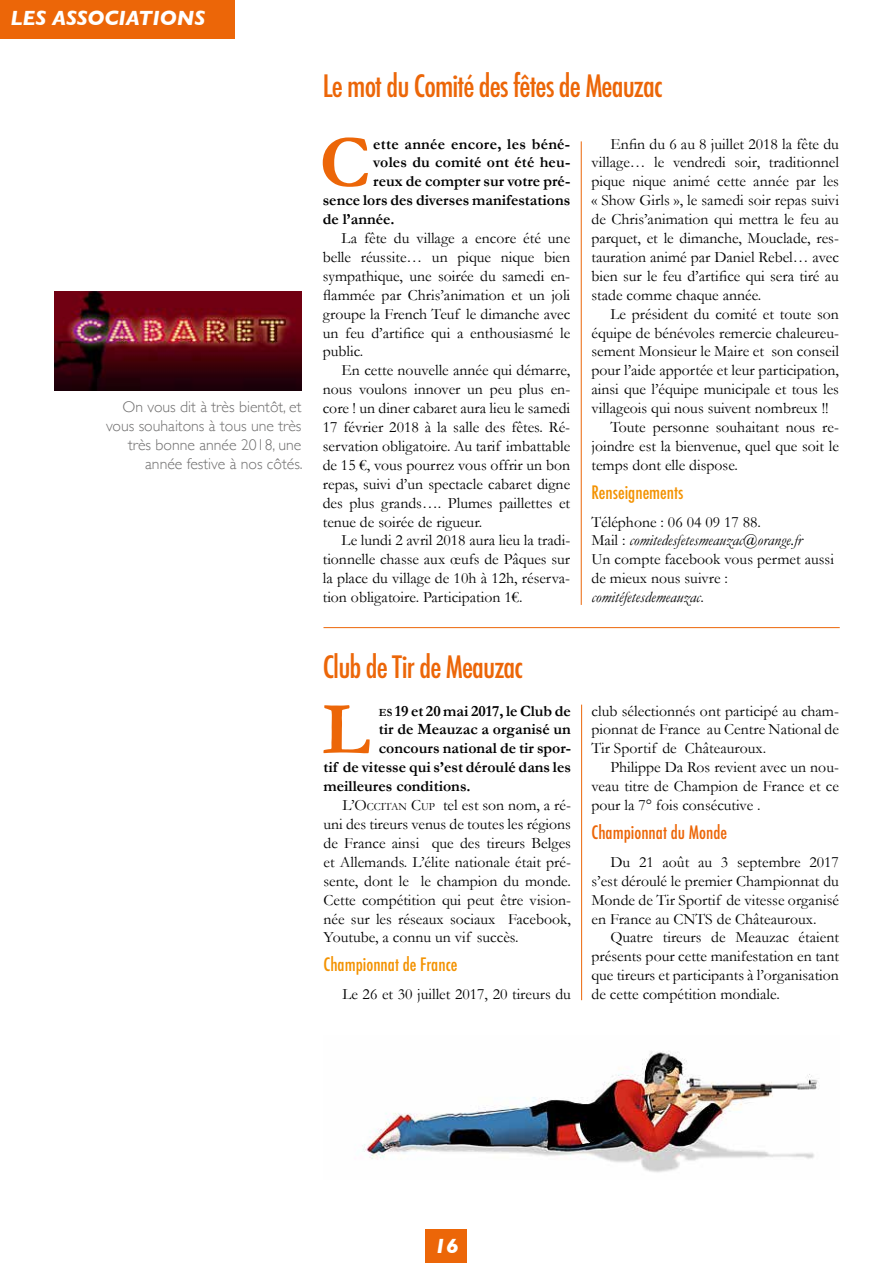
<style>
.page{position:relative;width:893px;height:1263px;background:#fff}
.page>*{position:absolute;margin:0;border:0;box-sizing:border-box;transform-origin:0 0}
.t1{font:700 75.15px "Garamond";color:#ec6608}
.t2{font:500 condensed 30px "Futura";letter-spacing:-.03em;color:#ec6608}
.t3{font:italic 700 21px "Gill Sans";color:#fff}
.t4{font:500 condensed 18px "Futura";color:#f39200}
.t5{font:500 condensed 18px "Futura";color:#ec6608}
.t6{font:15.75px/18.9px "Garamond";color:#000;text-align:justify}
.t7{font:700 15.75px "Garamond";color:#000}
.t8{font:300 15.75px/18.9px "Gill Sans";color:#706f6f;text-align:right}
.s1{font-size:10.95px}
.s2{font-style:italic}
</style>
<div class="page">
<div style="left:0;top:0;width:235px;height:38px;background:#ec6608"></div>
<div style="left:426px;top:1229px;width:41px;height:34px;background:#ec6608"></div>
<hr style="left:581px;top:141px;width:1px;height:464px;background:#ec6608">
<img style="left:54px;top:292px;width:247px;height:98px">
<hr style="left:323px;top:627px;width:517px;height:1px;background:#ec6608">
<hr style="left:581px;top:705px;width:1px;height:295px;background:#ec6608">
<img style="left:362px;top:1051px;width:456px;height:122px">
<h3 class="t3" style="left:11px;top:6px;width:196px">LES ASSOCIATIONS</h3>
<p class="t8" style="left:106px;top:396px;width:198px">On vous dit à très bientôt, et vous souhaitons à tous une très très bonne année 2018, une année festive à nos côtés.</p>
<h2 class="t2" style="left:323px;top:67px;width:341px">Le mot du Comité des fêtes de Meauzac</h2>
<h1 class="t1" style="left:319px;top:118px;width:52px">C</h1>
<p class="t7" style="left:373px;top:134px;width:198px">ette année encore, les béné-</p>
<p class="t7" style="left:373px;top:153px;width:198px">voles du comité ont été heu-</p>
<p class="t7" style="left:373px;top:172px;width:198px">reux de compter sur votre pré-</p>
<p class="t7" style="left:323px;top:191px;width:249px">sence lors des diverses manifestations</p>
<p class="t7" style="left:323px;top:210px;width:73px">de l’année.</p>
<p class="t6" style="left:323px;top:228px;width:249px;text-indent:19px">La fête du village a encore été une belle réussite… un pique nique bien sympathique, une soirée du samedi en&shy;flammée par Chris’animation et un joli groupe la French Teuf le dimanche avec un feu d’artifice qui a enthousiasmé le public.</p>
<p class="t6" style="left:323px;top:361px;width:249px;text-indent:19px">En cette nouvelle année qui démarre, nous voulons innover un peu plus en&shy;core ! un diner cabaret aura lieu le samedi 17 février 2018 à la salle des fêtes. Ré&shy;servation obligatoire. Au tarif imbattable de 15 €, vous pourrez vous offrir un bon repas, suivi d’un spectacle cabaret digne des plus grands…. Plumes paillettes et tenue de soirée de rigueur.</p>
<p class="t6" style="left:323px;top:531px;width:249px;text-indent:19px">Le lundi 2 avril 2018 aura lieu la tradi&shy;tionnelle chasse aux œufs de Pâques sur la place du village de 10h à 12h, réserva&shy;tion obligatoire. Participation 1€.</p>
<h2 class="t2" style="left:323px;top:647px;width:202px">Club de Tir de Meauzac</h2>
<h1 class="t1" style="left:322px;top:685px;width:49px">L</h1>
<p class="t7" style="left:379px;top:701px;width:194px"><span class="s1">es</span> 19 et 20 mai 2017, le Club de</p>
<p class="t7" style="left:379px;top:720px;width:194px">tir de Meauzac a organisé un</p>
<p class="t7" style="left:379px;top:739px;width:194px">concours national de tir spor-</p>
<p class="t7" style="left:323px;top:758px;width:249px">tif de vitesse qui s’est déroulé dans les</p>
<p class="t7" style="left:323px;top:777px;width:149px">meilleures conditions.</p>
<p class="t6" style="left:342px;top:795px;width:230px">L’O<span class="s1">CCITAN</span> C<span class="s1">UP</span> tel est son nom, a ré-</p>
<p class="t6" style="left:323px;top:814px;width:249px">uni des tireurs venus de toutes les régions</p>
<p class="t6" style="left:323px;top:833px;width:249px">de France ainsi que des tireurs Belges</p>
<p class="t6" style="left:323px;top:852px;width:249px">et Allemands. L’élite nationale était pré-</p>
<p class="t6" style="left:323px;top:871px;width:249px">sente, dont le le champion du monde.</p>
<p class="t6" style="left:323px;top:890px;width:249px">Cette compétition qui peut être vision-</p>
<p class="t6" style="left:323px;top:909px;width:249px">née sur les réseaux sociaux Facebook,</p>
<p class="t6" style="left:323px;top:928px;width:197px">Youtube, a connu un vif succès.</p>
<p class="t4" style="left:323px;top:953px;width:135px">Championnat de France</p>
<p class="t6" style="left:342px;top:984px;width:230px">Le 26 et 30 juillet 2017, 20 tireurs du</p>
<p class="t6" style="left:591px;top:134px;width:249px;text-indent:19px">Enfin du 6 au 8 juillet 2018 la fête du village… le vendredi soir, traditionnel pique nique animé cette année par les « Show Girls », le samedi soir repas suivi de Chris’animation qui mettra le feu au parquet, et le dimanche, Mouclade, res&shy;tauration animé par Daniel Rebel… avec bien sur le feu d’artifice qui sera tiré au stade comme chaque année.</p>
<p class="t6" style="left:610px;top:304px;width:230px">Le président du comité et toute son</p>
<p class="t6" style="left:591px;top:323px;width:249px">équipe de bénévoles remercie chaleureu-</p>
<p class="t6" style="left:591px;top:342px;width:249px">sement Monsieur le Maire et son conseil</p>
<p class="t6" style="left:591px;top:361px;width:249px">pour l’aide apportée et leur participation,</p>
<p class="t6" style="left:591px;top:380px;width:249px">ainsi que l’équipe municipale et tous les</p>
<p class="t6" style="left:591px;top:399px;width:239px">villageois qui nous suivent nombreux !!</p>
<p class="t6" style="left:610px;top:417px;width:230px">Toute personne souhaitant nous re-</p>
<p class="t6" style="left:591px;top:436px;width:249px">joindre est la bienvenue, quel que soit le</p>
<p class="t6" style="left:591px;top:455px;width:148px">temps dont elle dispose.</p>
<p class="t4" style="left:591px;top:480px;width:94px">Renseignements</p>
<p class="t6" style="left:591px;top:512px;width:244px;text-align:left">Téléphone : 06 04 09 17 88.<br>Mail : <span class="s2">comitedesfetesmeauzac@orange.fr<br></span>Un compte facebook vous permet aussi de mieux nous suivre : <span class="s2">comitéfetesdemeauzac</span>.</p>
<p class="t6" style="left:591px;top:701px;width:249px">club sélectionnés ont participé au cham&shy;pionnat de France au Centre National de Tir Sportif de Châteauroux.</p>
<p class="t6" style="left:591px;top:758px;width:249px;text-indent:19px">Philippe Da Ros revient avec un nou&shy;veau titre de Champion de France et ce pour la 7° fois consécutive .</p>
<p class="t5" style="left:591px;top:821px;width:137px">Championnat du Monde</p>
<p class="t6" style="left:591px;top:852px;width:249px;text-indent:19px">Du 21 août au 3 septembre 2017 s’est déroulé le premier Championnat du Monde de Tir Sportif de vitesse organisé en France au CNTS de Châteauroux.</p>
<p class="t6" style="left:591px;top:928px;width:249px;text-indent:19px">Quatre tireurs de Meauzac étaient présents pour cette manifestation en tant que tireurs et participants à l’organisation de cette compétition mondiale.</p>
<h3 class="t3" style="left:434px;top:1234px;width:26px">16</h3>
</div>
